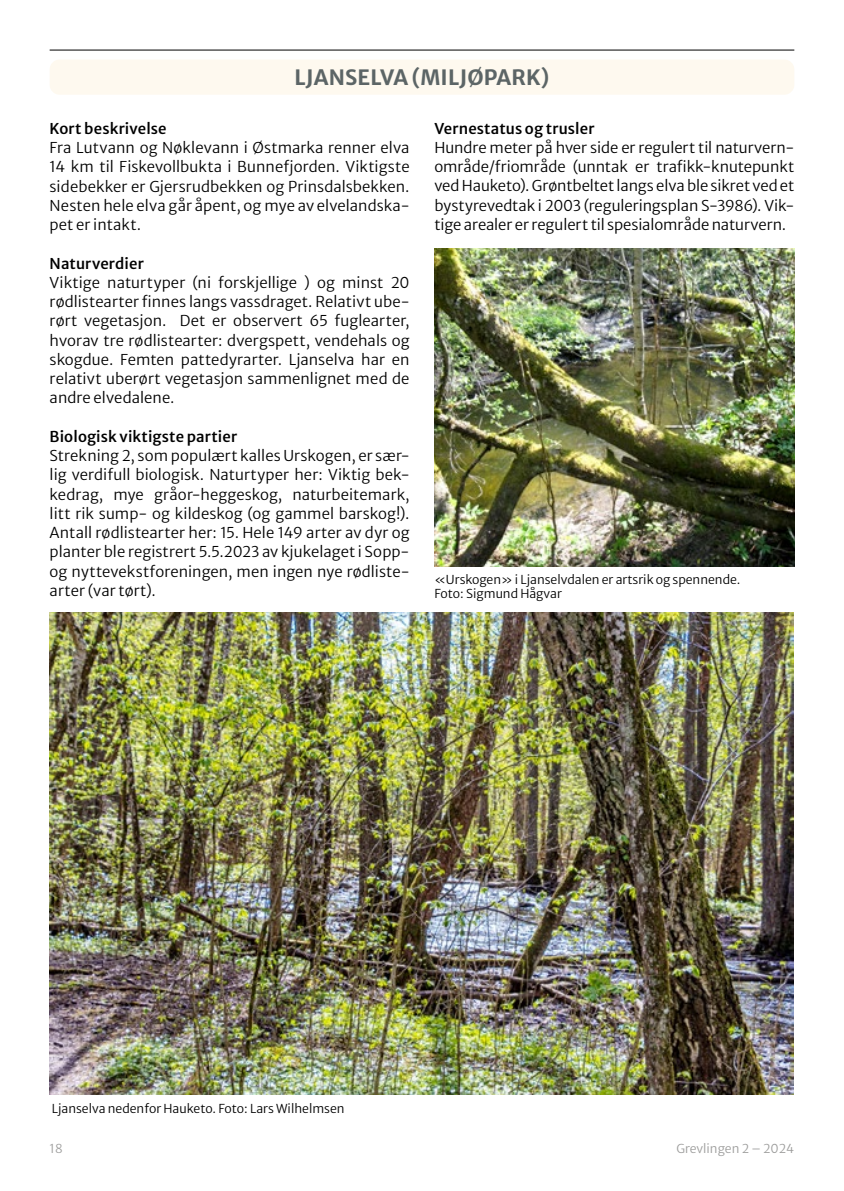
<style>
.page{position:relative;width:844px;height:1191px;background:#fff}
.page>*{position:absolute;margin:0;border:0;box-sizing:border-box;transform-origin:0 0}
.t1{font:700 21px "Merriweather Sans";letter-spacing:.005em;color:#5c6566}
.t2{font:300 14.88px/19.2px "Merriweather Sans";letter-spacing:.005em;color:#000;text-align:justify}
.t3{font:500 14.88px "Merriweather Sans";letter-spacing:.005em;color:#000}
.t4{font:300 12.25px/14.7px "Merriweather Sans";color:#000}
.t5{font:300 12.25px "Merriweather Sans";color:#9d9d9c}
</style>
<div class="page">
<hr style="left:50px;top:50px;width:744px;height:1px;background:#000">
<div style="left:50px;top:60px;width:744px;height:35px;background:#fef9ef;border-radius:10px"></div>
<img style="left:434px;top:248px;width:360px;height:319px">
<img style="left:50px;top:613px;width:743px;height:481px">
<h1 class="t1" style="left:294px;top:59px;width:256px">LJANSELVA (MILJØPARK)</h1>
<p class="t3" style="left:50px;top:119px;width:119px">Kort beskrivelse</p>
<p class="t2" style="left:50px;top:138px;width:361px">Fra Lutvann og Nøklevann i Østmarka renner elva 14 km til Fiskevollbukta i Bunnefjorden. Viktigste sidebekker er Gjersrudbekken og Prinsdalsbekken.<br>Nesten hele elva går åpent, og mye av elvelandska&shy;pet er intakt.</p>
<p class="t3" style="left:50px;top:254px;width:96px">Naturverdier</p>
<p class="t2" style="left:50px;top:273px;width:361px">Viktige naturtyper (ni forskjellige ) og minst 20 rødlistearter finnes langs vassdraget. Relativt ube&shy;rørt vegetasjon. Det er observert 65 fuglearter, hvorav tre rødlistearter: dvergspett, vendehals og skogdue. Femten pattedyrarter. Ljanselva har en relativt uberørt vegetasjon sammenlignet med de andre elvedalene.</p>
<p class="t3" style="left:50px;top:427px;width:189px">Biologisk viktigste partier</p>
<p class="t2" style="left:50px;top:446px;width:361px">Strekning 2, som populært kalles Urskogen, er sær&shy;lig verdifull biologisk. Naturtyper her: Viktig bek&shy;kedrag, mye gråor-heggeskog, naturbeitemark, litt rik sump- og kildeskog (og gammel barskog!).<br>Antall rødlistearter her: 15. Hele 149 arter av dyr og planter ble registrert 5.5.2023 av kjukelaget i Sopp&shy;og nyttevekstforeningen, men ingen nye rødliste&shy;arter (var tørt).</p>
<p class="t3" style="left:434px;top:119px;width:162px">Vernestatus og trusler</p>
<p class="t2" style="left:434px;top:138px;width:361px">Hundre meter på hver side er regulert til naturvern&shy;område/friområde (unntak er trafikk-knutepunkt ved Hauketo). Grøntbeltet langs elva ble sikret ved et bystyrevedtak i 2003 (reguleringsplan S-3986). Vik&shy;tige arealer er regulert til spesialområde naturvern.</p>
<p class="t4" style="left:434px;top:572px;width:307px">«Urskogen» i Ljanselvdalen er artsrik og spennende.<br>Foto: Sigmund Hågvar</p>
<p class="t4" style="left:52px;top:1101px;width:294px">Ljanselva nedenfor Hauketo. Foto: Lars Wilhelmsen</p>
<p class="t5" style="left:50px;top:1141px;width:14px">18</p>
<p class="t5" style="left:676px;top:1143px;width:119px">Grevlingen 2 – 2024</p>
</div>
